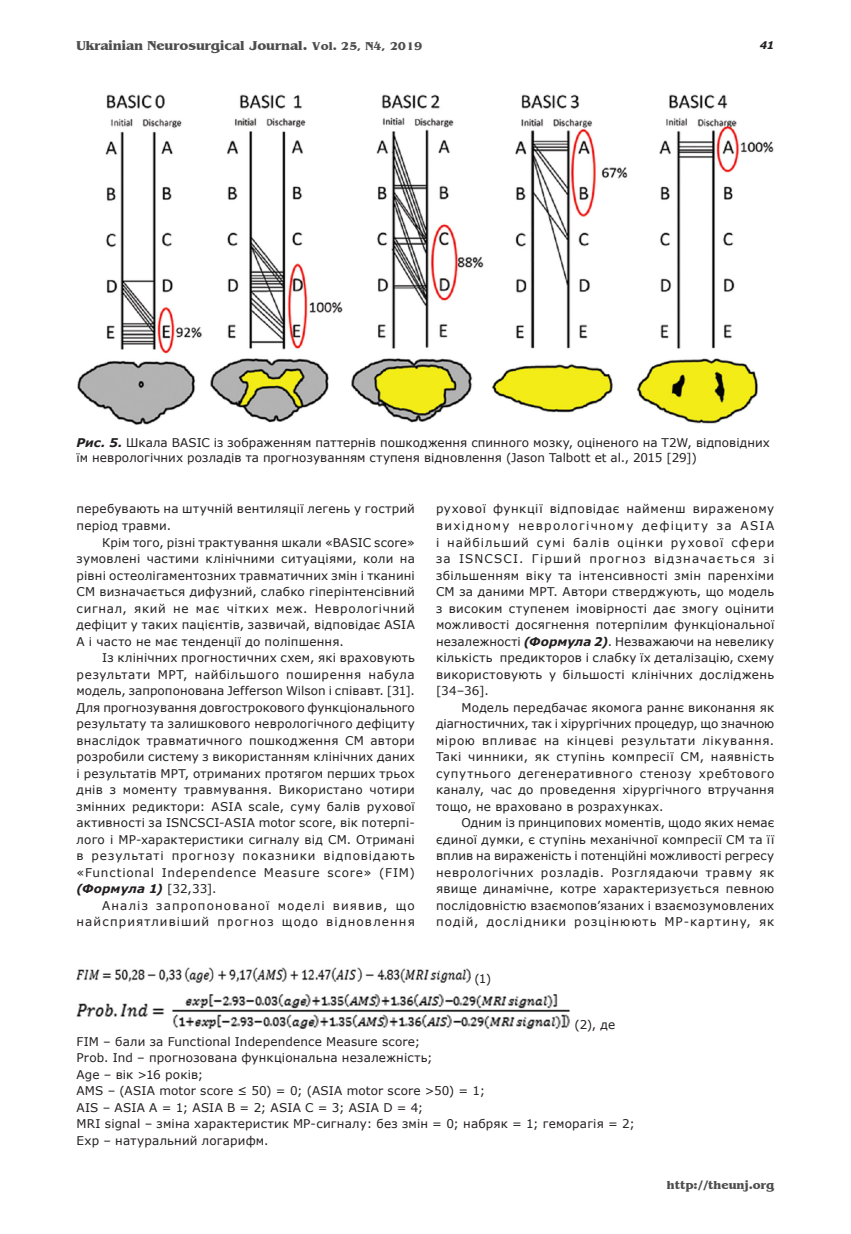
<style>
.page{position:relative;width:851px;height:1234px;background:#fff}
.page>*{position:absolute;margin:0;border:0;box-sizing:border-box;transform-origin:0 0}
.t1{font:700 13.5px "Benguiat";color:#4d4d4d}
._092_Body{font:12px/16.5px "Verdana";letter-spacing:.025em;color:#231f20;text-align:justify}
._112_Ris_pidpys{font:12px/14.4px "Verdana";letter-spacing:.005em;color:#231f20}
._092_Body-2{font:12px/16.5px "Verdana";letter-spacing:.095em;color:#231f20;text-align:right}
.t2{font:700 12px "Benguiat";color:#4d4d4d}
.t3{font:italic 700 10.5px "Verdana";color:#231f20}
.s1{font-size:12px}
.s2{font-weight:700;font-style:italic}
</style>
<div class="page">
<img style="left:77px;top:94px;width:697px;height:331px">
<img style="left:76px;top:967px;width:394px;height:15px">
<img style="left:76px;top:994px;width:494px;height:34px">
<p class="t1" style="left:77px;top:38px;width:347px">Ukrainian Neurosurgical Journal. <span class="s1">Vol. 25, N4, 2019</span></p>
<p class="t3" style="left:759px;top:38px;width:16px">41</p>
<p class="_112_Ris_pidpys" style="left:76px;top:435px;width:695px"><span class="s2">Рис. 5.</span> Шкала BASIC із зображенням паттернів пошкодження спинного мозку, оціненого на T2W, відповідних їм неврологічних розладів та прогнозуванням ступеня відновлення (Jason Talbott et al., 2015 [29])</p>
<p class="_092_Body" style="left:77px;top:500px;width:340px">перебувають на штучній вентиляції легень у гострий період травми.</p>
<p class="_092_Body" style="left:77px;top:533px;width:340px;text-indent:26px">Крім того, різні трактування шкали «BASIC score» зумовлені частими клінічними ситуаціями, коли на рівні остеолігаментозних травматичних змін і тканині СМ визначається дифузний, слабко гіперінтенсівний сигнал, який не має чітких меж. Неврологічний дефіцит у таких пацієнтів, зазвичай, відповідає ASIA A і часто не має тенденції до поліпшення.</p>
<p class="_092_Body" style="left:77px;top:649px;width:340px;text-indent:26px">Із клінічних прогностичних схем, які враховують результати МРТ, найбільшого поширення набула модель, запропонована Jefferson Wilson і співавт. [31].<br>Для прогнозування довгострокового функціонального результату та залишкового неврологічного дефіциту внаслідок травматичного пошкодження СМ автори розробили систему з використанням клінічних даних і результатів МРТ, отриманих протягом перших трьох днів з моменту травмування. Використано чотири змінних редиктори: ASIA scale, суму балів рухової активності за ISNCSCI-ASIA motor score, вік потерпі&shy;лого і МР-характеристики сигналу від СМ. Отримані в результаті прогнозу показники відповідають «Functional Independence Measure score» (FIM) <span class="s2">(Формула 1)</span> [32,33].</p>
<p class="_092_Body-2" style="left:77px;top:896px;width:340px">Аналіз запропонованої моделі виявив, що найсприятливіший прогноз щодо відновлення</p>
<p class="_092_Body" style="left:436px;top:500px;width:340px">рухової функції відповідає найменш вираженому вихідному неврологічному дефіциту за ASIA і найбільший сумі балів оцінки рухової сфери за ISNCSCI. Гірший прогноз відзначається зі збільшенням віку та інтенсивності змін паренхіми СМ за даними МРТ. Автори стверджують, що модель з високим ступенем імовірності дає змогу оцінити можливості досягнення потерпілим функціональної незалежності <span class="s2">(Формула 2)</span>. Незважаючи на невелику кількість предикторов і слабку їх деталізацію, схему використовують у більшості клінічних досліджень [34–36].</p>
<p class="_092_Body" style="left:436px;top:698px;width:340px;text-indent:26px">Модель передбачає якомога раннє виконання як діагностичних, так і хірургічних процедур, що значною мірою впливає на кінцеві результати лікування.<br>Такі чинники, як ступінь компресії СМ, наявність супутнього дегенеративного стенозу хребтового каналу, час до проведення хірургічного втручання тощо, не враховано в розрахунках.</p>
<p class="_092_Body" style="left:436px;top:814px;width:340px;text-indent:26px">Одним із принципових моментів, щодо яких немає єдиної думки, є ступінь механічної компресії СМ та її вплив на вираженість і потенційні можливості регресу неврологічних розладів. Розглядаючи травму як явище динамічне, котре характеризується певною послідовністю взаємопов’язаних і взаємозумовлених подій, дослідники розцінюють МР-картину, як</p>
<p class="_092_Body" style="left:474px;top:969px;width:18px">(1)</p>
<p class="_092_Body" style="left:574px;top:1016px;width:42px">(2), де</p>
<p class="_092_Body" style="left:76px;top:1032px;width:345px">FIM – бали за Functional Independence Measure score;</p>
<p class="_092_Body" style="left:76px;top:1049px;width:357px">Prob. Ind – прогнозована функціональна незалежність;</p>
<p class="_092_Body" style="left:76px;top:1065px;width:128px">Age – вік &gt;16 років;</p>
<p class="_092_Body" style="left:76px;top:1082px;width:410px">AMS – (ASIA motor score ≤ 50) = 0; (ASIA motor score &gt;50) = 1;</p>
<p class="_092_Body" style="left:76px;top:1098px;width:348px">AIS – ASIA A = 1; ASIA B = 2; ASIA C = 3; ASIA D = 4;</p>
<p class="_092_Body" style="left:76px;top:1115px;width:560px">MRI signal – зміна характеристик МР-сигналу: без змін = 0; набряк = 1; геморагія = 2;</p>
<p class="_092_Body" style="left:76px;top:1131px;width:193px">Exp – натуральний логарифм.</p>
<p class="t2" style="left:667px;top:1178px;width:109px">http://theunj.org</p>
</div>
